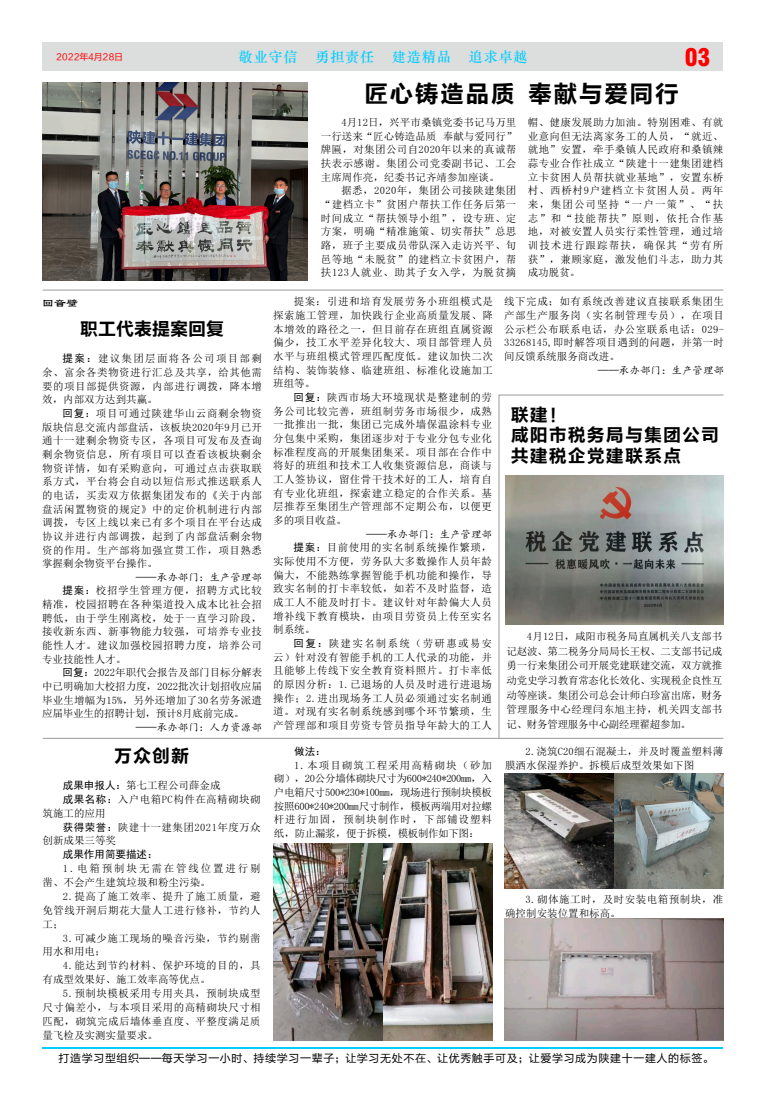
<style>
.page{position:relative;width:766px;height:1106px;background:#fff}
.page>*{position:absolute;margin:0;border:0;box-sizing:border-box;transform-origin:0 0}
.t1{font:24px "FZLTCHJW GB1 0";letter-spacing:.055em;color:#000}
.t2{font:900 condensed 24px "Swiss 721 BT";color:#f00}
.t3{font:18px/20.6px "FZLTCHJW GB1 0";letter-spacing:.055em;color:#000}
.t4{font:18px "FZLTCHJW GB1 0";color:#000}
.t5{font:14px "ST Zhongsong";letter-spacing:.065em;color:#00cdff}
.t6{font:12px "Li Su";color:#000}
.t7{font:11px "FZLTHJW GB1 0";letter-spacing:.055em;color:#000}
.t8{font:10.5px/13.7px "Sim Sun";letter-spacing:.04em;color:#000;text-align:justify}
.t9{font:10.5px "Kai Ti";color:#000}
.t10{font:10.5px/13.7px "Sim Sun";letter-spacing:.015em;color:#000}
.t11{font:10.5px/13.9px "Sim Sun";letter-spacing:.175em;color:#000}
.t12{font:10.5px "Sim Sun";color:#000}
.t13{font:10.5px "Sim Hei";color:#000}
.t14{font:9px "FZLTHJW GB1 0";color:#f00}
.s1{font-family:"Sim Hei"}
</style>
<div class="page">
<svg style="left:498px;top:394px;width:225px;height:344px"></svg>
<div style="left:43px;top:43px;width:680px;height:28px;background:#dcdddd"></div>
<hr style="left:43px;top:1047px;width:680px;height:2px;background:#00cdff">
<img style="left:274px;top:843px;width:218px;height:197px">
<img style="left:505px;top:773px;width:218px;height:115px">
<img style="left:505px;top:918px;width:218px;height:122px">
<hr style="left:43px;top:290px;width:680px;height:1px;background:#9a9a9a">
<hr style="left:43px;top:738px;width:680px;height:1px;background:#9a9a9a">
<img style="left:43px;top:82px;width:264px;height:199px">
<p class="t14" style="left:56px;top:52px;width:68px">2022年4月28日</p>
<h3 class="t5" style="left:239px;top:50px;width:60px">敬业守信</h3>
<h3 class="t5" style="left:315px;top:50px;width:60px">勇担责任</h3>
<h3 class="t5" style="left:392px;top:50px;width:60px">建造精品</h3>
<h3 class="t5" style="left:468px;top:50px;width:60px">追求卓越</h3>
<h1 class="t2" style="left:684px;top:47px;width:27px">03</h1>
<h1 class="t1" style="left:364px;top:80px;width:316px">匠心铸造品质 奉献与爱同行</h1>
<p class="t6" style="left:42px;top:296px;width:38px">回音壁</p>
<h2 class="t4" style="left:80px;top:319px;width:145px">职工代表提案回复</h2>
<p class="t8" style="left:42px;top:352px;width:221px;text-indent:20px"><span class="s1">提案：</span>建议集团层面将各公司项目部剩余、富余各类物资进行汇总及共享，给其他需要的项目部提供资源，内部进行调拨，降本增效，内部双方达到共赢。</p>
<p class="t8" style="left:42px;top:406px;width:221px;text-indent:20px"><span class="s1">回复：</span>项目可通过陕建华山云商剩余物资版块信息交流内部盘活，该板块2020年9月已开通十一建剩余物资专区，各项目可发布及查询剩余物资信息，所有项目可以查看该板块剩余物资详情，如有采购意向，可通过点击获取联系方式，平台将会自动以短信形式推送联系人的电话，买卖双方依据集团发布的《关于内部盘活闲置物资的规定》中的定价机制进行内部调拨，专区上线以来已有多个项目在平台达成协议并进行内部调拨，起到了内部盘活剩余物资的作用。生产部将加强宣贯工作，项目熟悉掌握剩余物资平台操作。</p>
<p class="t9" style="left:136px;top:572px;width:127px">——承办部门：生产管理部</p>
<p class="t8" style="left:42px;top:584px;width:221px;text-indent:20px"><span class="s1">提案：</span>校招学生管理方便，招聘方式比较精准，校园招聘在各种渠道投入成本比社会招聘低，由于学生刚离校，处于一直学习阶段，接收新东西、新事物能力较强，可培养专业技能性人才。建议加强校园招聘力度，培养公司专业技能性人才。</p>
<p class="t8" style="left:42px;top:665px;width:222px;text-indent:20px"><span class="s1">回复：</span>2022年职代会报告及部门目标分解表中已明确加大校招力度，2022批次计划招收应届毕业生增幅为15%，另外还增加了30名劳务派遣应届毕业生的招聘计划，预计8月底前完成。</p>
<p class="t9" style="left:136px;top:722px;width:127px">——承办部门：人力资源部</p>
<h2 class="t3" style="left:114px;top:746px;width:76px">万众创新</h2>
<p class="t12" style="left:63px;top:780px;width:159px"><span class="s1">成果申报人：</span>第七工程公司薛金成</p>
<p class="t8" style="left:63px;top:792px;width:199px"><span class="s1">成果名称：</span>入户电箱PC构件在高精砌块砌</p>
<p class="t8" style="left:43px;top:806px;width:64px">筑施工的应用</p>
<p class="t8" style="left:63px;top:820px;width:199px"><span class="s1">获得荣誉：</span>陕建十一建集团2021年度万众</p>
<p class="t12" style="left:43px;top:835px;width:75px">创新成果三等奖</p>
<p class="t13" style="left:63px;top:849px;width:96px">成果作用简要描述：</p>
<p class="t11" style="left:43px;top:861px;width:220px;text-indent:20px">1.电箱预制块无需在管线位置进行剔凿、不会产生建筑垃圾和粉尘污染。</p>
<p class="t8" style="left:43px;top:889px;width:220px;text-indent:20px">2.提高了施工效率、提升了施工质量，避免管线开洞后期花大量人工进行修补，节约人工；</p>
<p class="t8" style="left:43px;top:930px;width:220px;text-indent:20px">3.可减少施工现场的噪音污染，节约剔凿用水和用电；</p>
<p class="t8" style="left:43px;top:958px;width:220px;text-indent:20px">4.能达到节约材料、保护环境的目的，具有成型效果好、施工效率高等优点。</p>
<p class="t8" style="left:42px;top:986px;width:220px;text-indent:20px">5.预制块模板采用专用夹具，预制块成型尺寸偏差小，与本项目采用的高精砌块尺寸相匹配，砌筑完成后墙体垂直度、平整度满足质量飞检及实测实量要求。</p>
<p class="t8" style="left:321px;top:115px;width:197px;text-indent:20px">4月12日，兴平市桑镇党委书记马万里一行送来“匠心铸造品质 奉献与爱同行”牌匾，对集团公司自2020年以来的真诚帮扶表示感谢。集团公司党委副书记、工会主席周作亮，纪委书记齐靖参加座谈。</p>
<p class="t8" style="left:321px;top:184px;width:197px;text-indent:20px">据悉，2020年，集团公司接陕建集团“建档立卡”贫困户帮扶工作任务后第一时间成立“帮扶领导小组”，设专班、定方案，明确“精准施策、切实帮扶”总思路，班子主要成员带队深入走访兴平、旬邑等地“未脱贫”的建档立卡贫困户，帮扶123人就业、助其子女入学，为脱贫摘</p>
<p class="t8" style="left:527px;top:115px;width:197px">帽、健康发展助力加油。特别困难、有就业意向但无法离家务工的人员，“就近、就地”安置，牵手桑镇人民政府和桑镇辣蒜专业合作社成立“陕建十一建集团建档立卡贫困人员帮扶就业基地”，安置东桥村、西桥村9户建档立卡贫困人员。两年来，集团公司坚持“一户一策”、“扶志”和“技能帮扶”原则，依托合作基地，对被安置人员实行柔性管理，通过培训技术进行跟踪帮扶，确保其“劳有所获”，兼顾家庭，激发他们斗志，助力其成功脱贫。</p>
<p class="t8" style="left:273px;top:295px;width:221px;text-indent:20px">提案：引进和培育发展劳务小班组模式是探索施工管理，加快践行企业高质量发展、降本增效的路径之一，但目前存在班组直属资源偏少，技工水平差异化较大、项目部管理人员水平与班组模式管理匹配度低。建议加快二次结构、装饰装修、临建班组、标准化设施加工班组等。</p>
<p class="t8" style="left:273px;top:390px;width:220px;text-indent:20px"><span class="s1">回复：</span>陕西市场大环境现状是整建制的劳务公司比较完善，班组制劳务市场很少，成熟一批推出一批，集团已完成外墙保温涂料专业分包集中采购，集团逐步对于专业分包专业化标准程度高的开展集团集采。项目部在合作中将好的班组和技术工人收集资源信息，商谈与工人签协议，留住骨干技术好的工人，培育自有专业化班组，探索建立稳定的合作关系。基层推荐至集团生产管理部不定期公布，以便更多的项目收益。</p>
<p class="t9" style="left:366px;top:528px;width:127px">——承办部门：生产管理部</p>
<p class="t8" style="left:273px;top:540px;width:220px;text-indent:20px"><span class="s1">提案：</span>目前使用的实名制系统操作繁琐，实际使用不方便，劳务队大多数操作人员年龄偏大，不能熟练掌握智能手机功能和操作，导致实名制的打卡率较低，如若不及时监督，造成工人不能及时打卡。建议针对年龄偏大人员增补线下教育模块，由项目劳资员上传至实名制系统。</p>
<p class="t8" style="left:273px;top:636px;width:220px;text-indent:20px"><span class="s1">回复：</span>陕建实名制系统（劳研惠或易安云）针对没有智能手机的工人代录的功能，并且能够上传线下安全教育资料照片。打卡率低的原因分析：1.已退场的人员及时进行进退场操作；2.进出现场务工人员必须通过实名制通道。对现有实名制系统感到哪个环节繁琐，生产管理部和项目劳资专管员指导年龄大的工人</p>
<p class="t13" style="left:294px;top:746px;width:33px">做法：</p>
<p class="t8" style="left:274px;top:758px;width:220px;text-indent:20px">1.本项目砌筑工程采用高精砌块（砂加砌），20公分墙体砌块尺寸为600*240*200mm，入户电箱尺寸500*230*100mm，现场进行预制块模板按照600*240*200mm尺寸制作，模板两端用对拉螺杆进行加固，预制块制作时，下部铺设塑料纸，防止漏浆，便于拆模，模板制作如下图：</p>
<p class="t8" style="left:504px;top:295px;width:221px">线下完成；如有系统改善建议直接联系集团生产部生产服务岗（实名制管理专员），在项目公示栏公布联系电话，办公室联系电话：029- 33268145,即时解答项目遇到的问题，并第一时间反馈系统服务商改进。</p>
<p class="t9" style="left:597px;top:365px;width:127px">——承办部门：生产管理部</p>
<h2 class="t3" style="left:510px;top:404px;width:209px">联建！<br>咸阳市税务局与集团公司共建税企党建联系点</h2>
<p class="t8" style="left:506px;top:629px;width:217px;line-height:14.7px;text-indent:20px">4月12日，咸阳市税务局直属机关八支部书记赵波、第二税务分局局长王权、二支部书记成勇一行来集团公司开展党建联建交流，双方就推动党史学习教育常态化长效化、实现税企良性互动等座谈。集团公司总会计师白珍富出席，财务管理服务中心经理闫东旭主持，机关四支部书记、财务管理服务中心副经理翟超参加。</p>
<p class="t10" style="left:505px;top:744px;width:220px;text-indent:20px">2.浇筑C20细石混凝土，并及时覆盖塑料薄膜洒水保湿养护。拆模后成型效果如下图</p>
<p class="t8" style="left:505px;top:892px;width:220px;text-indent:20px">3.砌体施工时，及时安装电箱预制块，准确控制安装位置和标高。</p>
<p class="t7" style="left:58px;top:1052px;width:656px">打造学习型组织——每天学习一小时、持续学习一辈子；让学习无处不在、让优秀触手可及；让爱学习成为陕建十一建人的标签。</p>
</div>
